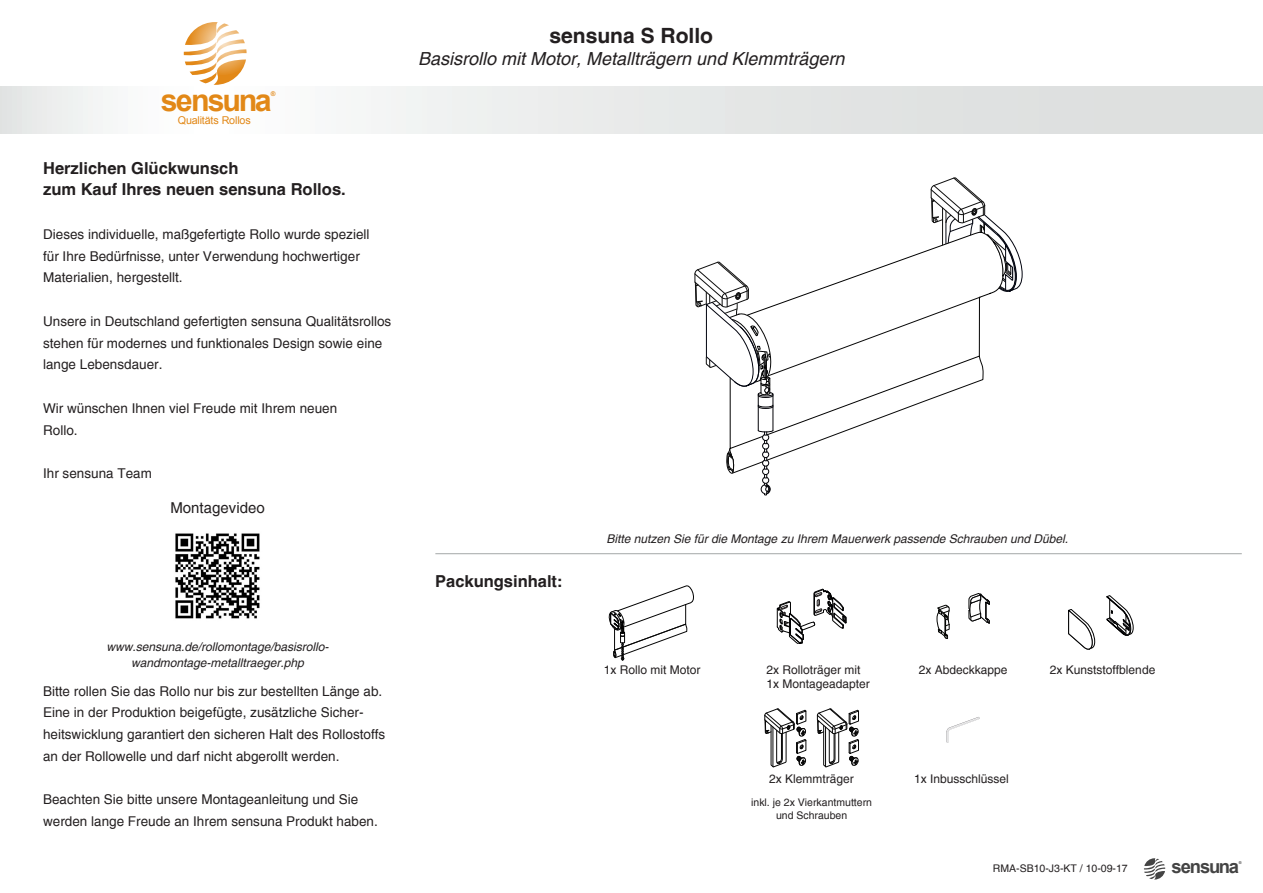
<style>
.page{position:relative;width:1263px;height:893px;background:#fff}
.page>*{position:absolute;margin:0;border:0;box-sizing:border-box;transform-origin:0 0}
.t1{font:700 30.45px "Arial";letter-spacing:-.065em;color:#e28817}
.t2{font:700 21px "Helvetica";color:#231f20}
.t3{font:700 18.45px "Arial";letter-spacing:-.07em;color:#444}
.t4{font:italic 18px "Helvetica";color:#231f20}
.t5{font:700 16.5px "Helvetica";color:#231f20}
.t6{font:15px "Helvetica";color:#231f20}
.t7{font:13.5px/21.8px "Helvetica";color:#231f20}
.t8{font:italic 12px "Helvetica";color:#231f20}
.t9{font:12px "Helvetica";color:#231f20}
.t10{font:10.8px "Arial";letter-spacing:-.02em;color:#e28817}
.t11{font:10.5px "Helvetica";color:#231f20}
.t12{font:700 6.45px "Arial";color:#e28817}
.t13{font:700 3.9px "Arial";color:#444}
</style>
<div class="page">
<svg style="left:0;top:87px;width:1263px;height:46px"></svg>
<svg style="left:184px;top:35px;width:59px;height:50px"></svg>
<svg style="left:189px;top:8px;width:67px;height:67px"></svg>
<svg style="left:1144px;top:858px;width:21px;height:21px"></svg>
<hr style="left:435px;top:553px;width:807px;height:1px;background:#a4a7a7">
<svg style="left:694px;top:177px;width:329px;height:319px"></svg>
<svg style="left:777px;top:589px;width:69px;height:55px"></svg>
<svg style="left:969px;top:593px;width:21px;height:31px"></svg>
<svg style="left:937px;top:605px;width:12px;height:34px"></svg>
<svg style="left:1068px;top:609px;width:27px;height:41px"></svg>
<svg style="left:1107px;top:595px;width:26px;height:41px"></svg>
<img style="left:175px;top:533px;width:85px;height:86px">
<svg style="left:608px;top:585px;width:86px;height:75px"></svg>
<svg style="left:764px;top:709px;width:42px;height:58px"></svg>
<svg style="left:817px;top:709px;width:42px;height:58px"></svg>
<svg style="left:947px;top:717px;width:33px;height:25px"></svg>
<p class="t12" style="left:271px;top:89px;width:6px">®</p>
<h1 class="t1" style="left:161px;top:80px;width:113px">sensuna</h1>
<p class="t10" style="left:178px;top:113px;width:74px">Qualitäts Rollos</p>
<p class="t5" style="left:43px;top:158px;width:197px">Herzlichen Glückwunsch</p>
<p class="t5" style="left:43px;top:179px;width:304px">zum Kauf Ihres neuen sensuna Rollos.</p>
<p class="t7" style="left:43px;top:223px;width:328px">Dieses individuelle, maßgefertigte Rollo wurde speziell</p>
<p class="t7" style="left:43px;top:245px;width:318px">für Ihre Bedürfnisse, unter Verwendung hochwertiger<br>Materialien, hergestellt.</p>
<p class="t7" style="left:43px;top:310px;width:350px">Unsere in Deutschland gefertigten sensuna Qualitätsrollos stehen für modernes und funktionales Design sowie eine lange Lebensdauer.</p>
<p class="t7" style="left:43px;top:397px;width:296px">Wir wünschen Ihnen viel Freude mit Ihrem neuen</p>
<p class="t7" style="left:43px;top:419px;width:36px">Rollo.</p>
<p class="t7" style="left:43px;top:463px;width:110px">Ihr sensuna Team</p>
<p class="t6" style="left:170px;top:498px;width:96px">Montagevideo</p>
<p class="t8" style="left:107px;top:639px;width:224px">www.sensuna.de/rollomontage/basisrollo-</p>
<p class="t8" style="left:131px;top:656px;width:174px">wandmontage-metalltraeger.php</p>
<p class="t7" style="left:43px;top:680px;width:344px">Bitte rollen Sie das Rollo nur bis zur bestellten Länge ab.<br>Eine in der Produktion beigefügte, zusätzliche Sicher&shy;heitswicklung garantiert den sicheren Halt des Rollostoffs an der Rollowelle und darf nicht abgerollt werden.</p>
<p class="t7" style="left:43px;top:789px;width:336px">Beachten Sie bitte unsere Montageanleitung und Sie werden lange Freude an Ihrem sensuna Produkt haben.</p>
<p class="t2" style="left:550px;top:23px;width:165px">sensuna S Rollo</p>
<p class="t4" style="left:418px;top:48px;width:428px">Basisrollo mit Motor, Metallträgern und Klemmträgern</p>
<p class="t5" style="left:435px;top:571px;width:129px">Packungsinhalt:</p>
<p class="t8" style="left:606px;top:532px;width:463px">Bitte nutzen Sie für die Montage zu Ihrem Mauerwerk passende Schrauben und Dübel.</p>
<p class="t9" style="left:604px;top:663px;width:98px">1x Rollo mit Motor</p>
<p class="t9" style="left:766px;top:663px;width:96px">2x Rolloträger mit</p>
<p class="t9" style="left:766px;top:677px;width:105px">1x Montageadapter</p>
<p class="t9" style="left:769px;top:771px;width:86px">2x Klemmträger</p>
<p class="t11" style="left:751px;top:796px;width:122px">inkl. je 2x Vierkantmuttern</p>
<p class="t11" style="left:776px;top:809px;width:73px">und Schrauben</p>
<p class="t9" style="left:919px;top:663px;width:90px">2x Abdeckkappe</p>
<p class="t9" style="left:1050px;top:663px;width:107px">2x Kunststoffblende</p>
<p class="t9" style="left:914px;top:771px;width:96px">1x Inbusschlüssel</p>
<p class="t11" style="left:993px;top:862px;width:136px">RMA-SB10-J3-KT / 10-09-17</p>
<p class="t13" style="left:1239px;top:860px;width:4px">®</p>
<h3 class="t3" style="left:1171px;top:855px;width:69px">sensuna</h3>
</div>
